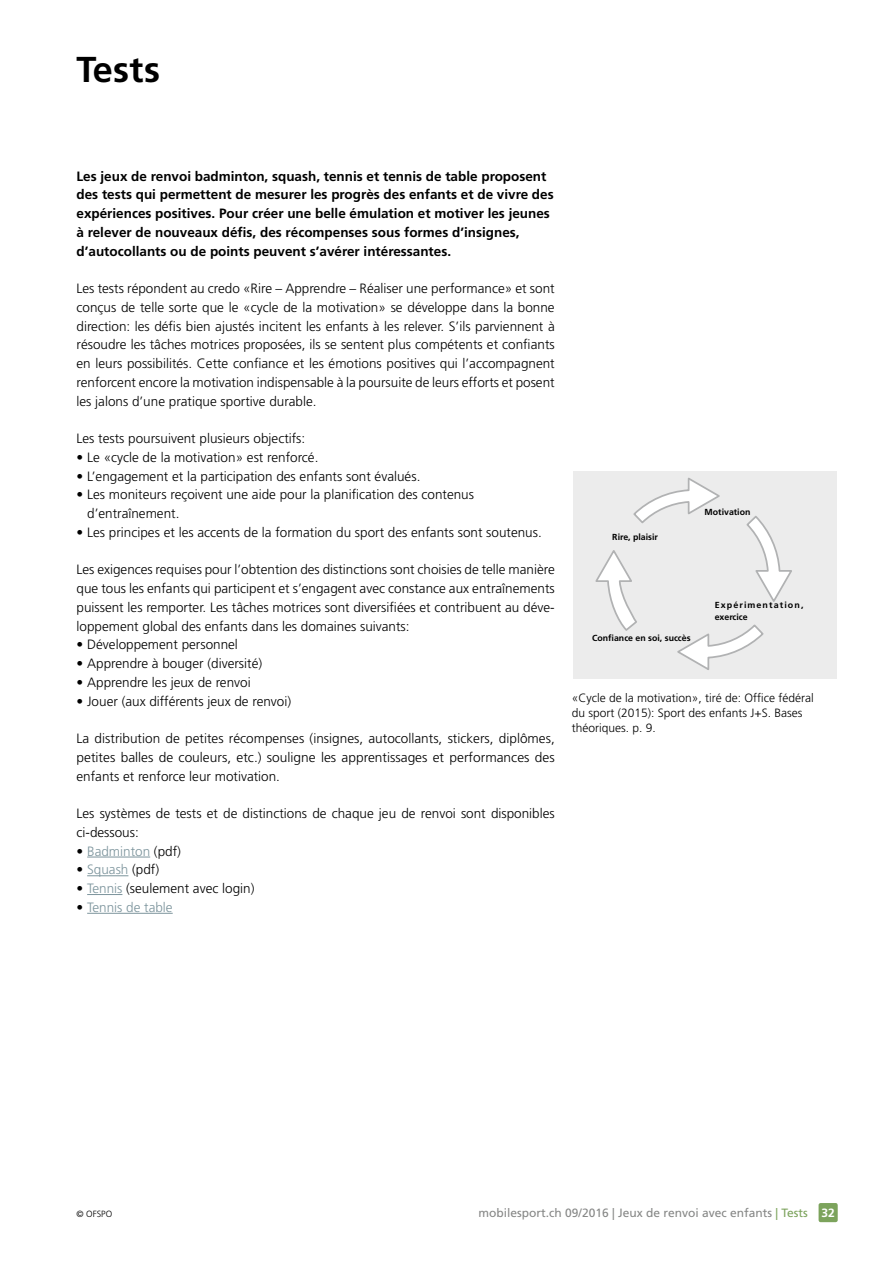
<style>
.page{position:relative;width:893px;height:1263px;background:#fff}
.page>*{position:absolute;margin:0;border:0;box-sizing:border-box;transform-origin:0 0}
.H1_Haupttitel_24pt{font:700 36px "Frutiger LT";letter-spacing:.01em;color:#000}
.P_Gundtext_f{font:300 13.5px/18.8px "Frutiger LT";color:#000;text-align:justify}
.P_LI_Grundtext_f_Auf{font:300 13.5px/18.8px "Frutiger LT";color:#000}
.P_Lead{font:700 13.5px/18.8px "Frutiger LT";color:#000}
.P_LI_Grundtext_f_Auf-2{font:300 13.5px "Frutiger LT";color:#7c949c}
.P_Legende{font:300 12px/15px "Frutiger LT";color:#000}
.t1{font:12px "Frutiger LT";color:#868786}
.t2{font:300 9px "Frutiger LT";color:#000}
.P_Gundtext_f-2{font:700 8.7px "Frutiger LT";color:#000}
.P_Gundtext_f-3{font:700 8.7px/12.1px "Frutiger LT";letter-spacing:.12em;color:#000}
.s1{color:#000}
.s2{color:#7c949c}
.s3{color:#7ca35c}
.s4{font-weight:700;color:#fff}
</style>
<div class="page">
<div style="left:819px;top:1203px;width:19px;height:19px;background:#7ca35c;border-radius:2px"></div>
<hr style="left:87px;top:857px;width:63px;height:1px;background:#7c949c">
<hr style="left:87px;top:875px;width:41px;height:1px;background:#7c949c">
<hr style="left:87px;top:894px;width:35px;height:1px;background:#7c949c">
<hr style="left:87px;top:913px;width:86px;height:1px;background:#7c949c">
<div style="left:573px;top:471px;width:263px;height:207px;background:#ececec"></div>
<svg style="left:633px;top:478px;width:87px;height:46px"></svg>
<svg style="left:595px;top:550px;width:42px;height:81px"></svg>
<svg style="left:677px;top:624px;width:87px;height:46px"></svg>
<svg style="left:746px;top:516px;width:46px;height:86px"></svg>
<p class="H1_Haupttitel_24pt" style="left:77px;top:49px;width:85px">Tests</p>
<p class="P_Lead" style="left:77px;top:167px;width:479px">Les jeux de renvoi badminton, squash, tennis et tennis de table proposent des tests qui permettent de mesurer les progrès des enfants et de vivre des expériences positives. Pour créer une belle émulation et motiver les jeunes à relever de nouveaux défis, des récompenses sous formes d’insignes, d’autocollants ou de points peuvent s’avérer intéressantes.</p>
<p class="P_Gundtext_f" style="left:77px;top:279px;width:480px">Les tests répondent au credo «Rire – Apprendre – Réaliser une performance» et sont conçus de telle sorte que le «cycle de la motivation» se développe dans la bonne direction: les défis bien ajustés incitent les enfants à les relever. S’ils parviennent à résoudre les tâches motrices proposées, ils se sentent plus compétents et confiants en leurs possibilités. Cette confiance et les émotions positives qui l’accompagnent renforcent encore la motivation indispensable à la poursuite de leurs efforts et posent les jalons d’une pratique sportive durable.</p>
<p class="P_Gundtext_f" style="left:77px;top:429px;width:230px">Les tests poursuivent plusieurs objectifs:</p>
<p class="P_LI_Grundtext_f_Auf" style="left:77px;top:448px;width:243px">• Le «cycle de la motivation» est renforcé.</p>
<p class="P_LI_Grundtext_f_Auf" style="left:77px;top:467px;width:345px">• L’engagement et la participation des enfants sont évalués.</p>
<p class="P_LI_Grundtext_f_Auf" style="left:87px;top:485px;width:388px;text-indent:-11px">• Les moniteurs reçoivent une aide pour la planification des contenus d’entraînement.</p>
<p class="P_LI_Grundtext_f_Auf" style="left:77px;top:523px;width:467px">• Les principes et les accents de la formation du sport des enfants sont soutenus.</p>
<p class="P_Gundtext_f" style="left:77px;top:560px;width:480px">Les exigences requises pour l’obtention des distinctions sont choisies de telle manière que tous les enfants qui participent et s’engagent avec constance aux entraînements puissent les remporter. Les tâches motrices sont diversifiées et contribuent au déve&shy;loppement global des enfants dans les domaines suivants:</p>
<p class="P_LI_Grundtext_f_Auf" style="left:77px;top:635px;width:163px">• Développement personnel</p>
<p class="P_LI_Grundtext_f_Auf" style="left:77px;top:654px;width:187px">• Apprendre à bouger (diversité)</p>
<p class="P_LI_Grundtext_f_Auf" style="left:77px;top:673px;width:176px">• Apprendre les jeux de renvoi</p>
<p class="P_LI_Grundtext_f_Auf" style="left:77px;top:692px;width:216px">• Jouer (aux différents jeux de renvoi)</p>
<p class="P_Gundtext_f" style="left:77px;top:729px;width:480px">La distribution de petites récompenses (insignes, autocollants, stickers, diplômes, petites balles de couleurs, etc.) souligne les apprentissages et performances des enfants et renforce leur motivation.</p>
<p class="P_Gundtext_f" style="left:77px;top:804px;width:480px">Les systèmes de tests et de distinctions de chaque jeu de renvoi sont disponibles ci-dessous:</p>
<p class="P_LI_Grundtext_f_Auf-2" style="left:77px;top:843px;width:106px"><span class="s1">•</span> Badminton <span class="s1">(pdf)</span></p>
<p class="P_LI_Grundtext_f_Auf" style="left:77px;top:860px;width:84px">• <span class="s2">Squash</span> (pdf)</p>
<p class="P_LI_Grundtext_f_Auf" style="left:77px;top:879px;width:179px">• <span class="s2">Tennis</span> (seulement avec login)</p>
<p class="P_LI_Grundtext_f_Auf-2" style="left:77px;top:899px;width:98px"><span class="s1">•</span> Tennis de table</p>
<p class="P_Gundtext_f-2" style="left:612px;top:532px;width:47px">Rire, plaisir</p>
<p class="P_Gundtext_f-2" style="left:705px;top:507px;width:47px">Motivation</p>
<p class="P_Gundtext_f-2" style="left:592px;top:633px;width:100px">Confiance en soi, succès</p>
<p class="P_Gundtext_f-3" style="left:715px;top:599px;width:90px">Expérimentation, exercice</p>
<p class="P_Legende" style="left:572px;top:691px;width:244px">«Cycle de la motivation», tiré de: Office fédéral du sport (2015): Sport des enfants J+S. Bases théoriques. p. 9.</p>
<p class="t2" style="left:77px;top:1209px;width:37px">© OFSPO</p>
<p class="t1" style="left:478px;top:1206px;width:358px">mobilesport.ch 09/2016 | Jeux de renvoi avec enfants <span class="s3">| Tests</span> <span class="s4">32</span></p>
</div>
